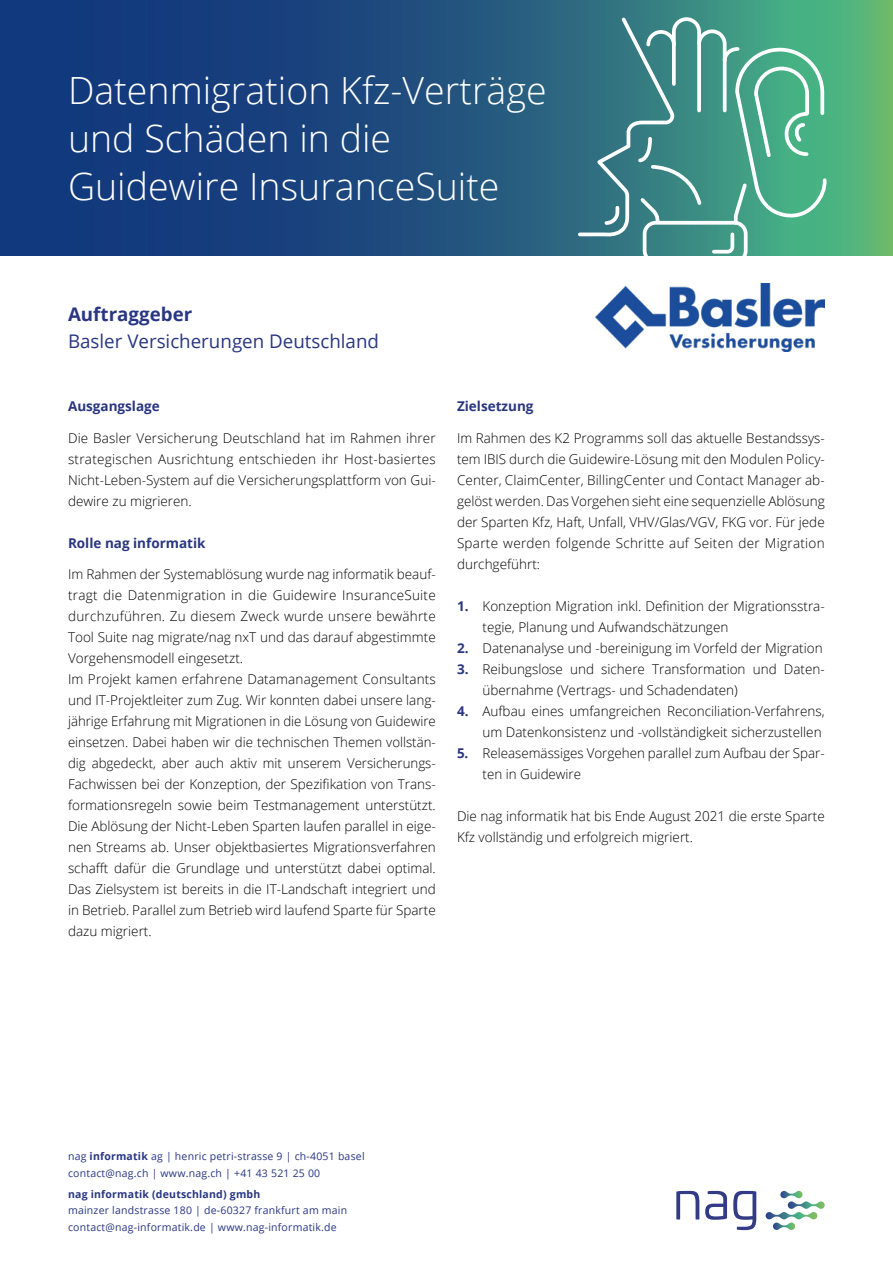
<style>
.page{position:relative;width:893px;height:1263px;background:#fff}
.page>*{position:absolute;margin:0;border:0;box-sizing:border-box;transform-origin:0 0}
.t1{font:300 37.5px "Open Sans";color:#fff}
.t2{font:18.75px "Open Sans";color:#293682}
.t3{font:700 18.75px "Open Sans";color:#293682}
.Lauftext{font:300 13.5px/21px "Open Sans";color:#000;text-align:justify}
.Titel_klein{font:700 13.5px "Open Sans";color:#293682}
.t4{font:10.5px/16.5px "Open Sans";letter-spacing:.02em;color:#293682}
.t5{font:700 10.5px "Open Sans";letter-spacing:.02em;color:#293682}
.s1{font-weight:700;color:#293682}
.s2{font-weight:700}
</style>
<div class="page">
<svg style="left:766px;top:1191px;width:59px;height:39px"></svg>
<svg style="left:676px;top:1191px;width:23px;height:28px"></svg>
<svg style="left:705px;top:1191px;width:22px;height:29px"></svg>
<svg style="left:733px;top:1191px;width:23px;height:39px"></svg>
<svg style="left:0;top:0;width:893px;height:255px;background:#21537d"></svg>
<svg style="left:576px;top:14px;width:252px;height:241px;background:#4f9a8f"></svg>
<img style="left:595px;top:284px;width:230px;height:67px">
<p class="t1" style="left:68px;top:65px;width:480px">Datenmigration Kfz-Verträge</p>
<p class="t1" style="left:68px;top:113px;width:325px">und Schäden in die</p>
<p class="t1" style="left:68px;top:161px;width:433px">Guidewire InsuranceSuite</p>
<p class="t3" style="left:68px;top:300px;width:126px">Auftraggeber</p>
<p class="t2" style="left:68px;top:328px;width:313px">Basler Versicherungen Deutschland</p>
<p class="Titel_klein" style="left:68px;top:397px;width:93px">Ausgangslage</p>
<p class="Lauftext" style="left:68px;top:427px;width:369px">Die Basler Versicherung Deutschland hat im Rahmen ihrer strategischen Ausrichtung entschieden ihr Host-basiertes Nicht-Leben-System auf die Versicherungsplattform von Gui&shy;dewire zu migrieren.</p>
<p class="Titel_klein" style="left:68px;top:533px;width:139px">Rolle nag informatik</p>
<p class="Lauftext" style="left:68px;top:563px;width:369px">Im Rahmen der Systemablösung wurde nag informatik beauf&shy;tragt die Datenmigration in die Guidewire InsuranceSuite durchzuführen. Zu diesem Zweck wurde unsere bewährte Tool Suite nag migrate/nag nxT und das darauf abgestimmte Vorgehensmodell eingesetzt.</p>
<p class="Lauftext" style="left:68px;top:668px;width:369px">Im Projekt kamen erfahrene Datamanagement Consultants und IT-Projektleiter zum Zug. Wir konnten dabei unsere lang&shy;jährige Erfahrung mit Migrationen in die Lösung von Guidewire einsetzen. Dabei haben wir die technischen Themen vollstän&shy;dig abgedeckt, aber auch aktiv mit unserem Versicherungs-Fachwissen bei der Konzeption, der Spezifikation von Trans&shy;formationsregeln sowie beim Testmanagement unterstützt.<br>Die Ablösung der Nicht-Leben Sparten laufen parallel in eige&shy;nen Streams ab. Unser objektbasiertes Migrationsverfahren schafft dafür die Grundlage und unterstützt dabei optimal.<br>Das Zielsystem ist bereits in die IT-Landschaft integriert und in Betrieb. Parallel zum Betrieb wird laufend Sparte für Sparte dazu migriert.</p>
<p class="Titel_klein" style="left:457px;top:397px;width:78px">Zielsetzung</p>
<p class="Lauftext" style="left:457px;top:427px;width:369px">Im Rahmen des K2 Programms soll das aktuelle Bestandssys&shy;tem IBIS durch die Guidewire-Lösung mit den Modulen Policy-Center, ClaimCenter, BillingCenter und Contact Manager ab&shy;gelöst werden. Das Vorgehen sieht eine sequenzielle Ablösung der Sparten Kfz, Haft, Unfall, VHV/Glas/VGV, FKG vor. Für jede Sparte werden folgende Schritte auf Seiten der Migration durchgeführt:</p>
<p class="Lauftext" style="left:482px;top:595px;width:344px;text-indent:-26px"><span class="s1">1.</span> Konzeption Migration inkl. Definition der Migrationsstra&shy;tegie, Planung und Aufwandschätzungen</p>
<p class="Lauftext" style="left:457px;top:637px;width:367px"><span class="s1">2.</span> Datenanalyse und -bereinigung im Vorfeld der Migration</p>
<p class="Lauftext" style="left:482px;top:658px;width:344px;text-indent:-26px"><span class="s1">3.</span> Reibungslose und sichere Transformation und Daten&shy;übernahme (Vertrags- und Schadendaten)</p>
<p class="Lauftext" style="left:457px;top:700px;width:369px;text-align:right"><span class="s1">4.</span> Aufbau eines umfangreichen Reconciliation-Verfahrens, um Datenkonsistenz und -vollständigkeit sicherzustellen</p>
<p class="Lauftext" style="left:482px;top:742px;width:344px;text-indent:-26px"><span class="s1">5.</span> Releasemässiges Vorgehen parallel zum Aufbau der Spar&shy;ten in Guidewire</p>
<p class="Lauftext" style="left:457px;top:805px;width:369px">Die nag informatik hat bis Ende August 2021 die erste Sparte<br>Kfz vollständig und erfolgreich migriert.</p>
<p class="t4" style="left:68px;top:1148px;width:298px">nag <span class="s2">informatik</span> ag | henric petri-strasse 9 | ch-4051 basel contact@nag.ch | www.nag.ch | +41 43 521 25 00</p>
<p class="t5" style="left:68px;top:1186px;width:194px">nag informatik (deutschland) gmbh</p>
<p class="t4" style="left:68px;top:1202px;width:281px">mainzer landstrasse 180 | de-60327 frankfurt am main contact@nag-informatik.de | www.nag-informatik.de</p>
</div>
